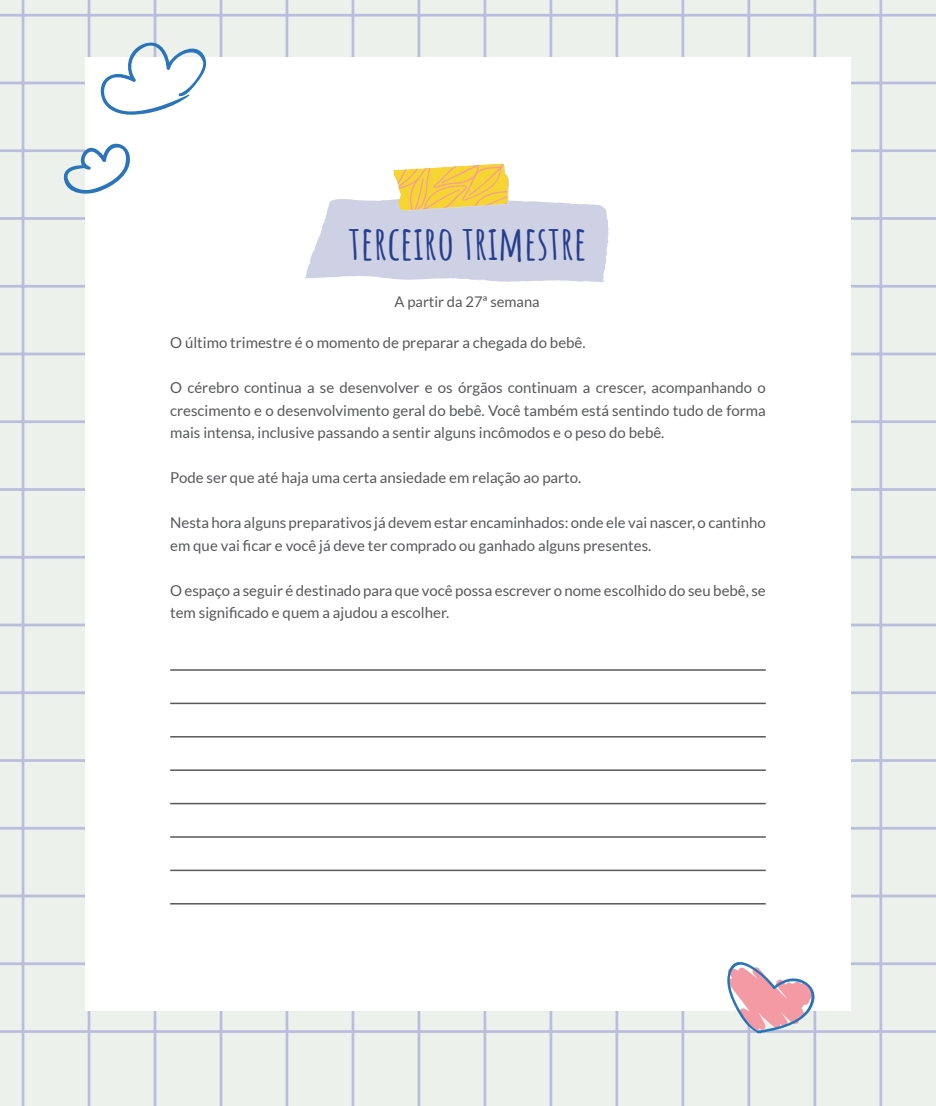
<style>
.page{position:relative;width:936px;height:1106px;background:#fff}
.page>*{position:absolute;margin:0;border:0;box-sizing:border-box;transform-origin:0 0}
.t1{font:700 46.05px "Amatic SC";color:#253f8e}
.t2{font:15px/22.5px "Lato";color:#57585a}
.t3{font:14.7px "Lato";color:#57585a}
</style>
<div class="page">
<div style="left:0;top:0;width:935px;height:1106px;background:#ecf2eb"></div>
<hr style="left:0;top:14px;width:935px;height:3px;background:#bbbddc">
<hr style="left:0;top:82px;width:935px;height:2px;background:#bbbddc">
<hr style="left:0;top:149px;width:935px;height:3px;background:#bbbddc">
<hr style="left:0;top:217px;width:935px;height:3px;background:#bbbddc">
<hr style="left:0;top:285px;width:935px;height:2px;background:#bbbddc">
<hr style="left:0;top:352px;width:935px;height:3px;background:#bbbddc">
<hr style="left:0;top:420px;width:935px;height:3px;background:#bbbddc">
<hr style="left:0;top:488px;width:935px;height:3px;background:#bbbddc">
<hr style="left:0;top:556px;width:935px;height:2px;background:#bbbddc">
<hr style="left:0;top:623px;width:935px;height:3px;background:#bbbddc">
<hr style="left:0;top:691px;width:935px;height:3px;background:#bbbddc">
<hr style="left:0;top:759px;width:935px;height:3px;background:#bbbddc">
<hr style="left:0;top:827px;width:935px;height:2px;background:#bbbddc">
<hr style="left:0;top:894px;width:935px;height:3px;background:#bbbddc">
<hr style="left:0;top:962px;width:935px;height:3px;background:#bbbddc">
<hr style="left:0;top:1030px;width:935px;height:2px;background:#bbbddc">
<hr style="left:0;top:0;width:1px;height:1106px;background:#bbbddc">
<hr style="left:22px;top:0;width:2px;height:1106px;background:#bbbddc">
<hr style="left:88px;top:0;width:2px;height:1106px;background:#bbbddc">
<hr style="left:154px;top:0;width:2px;height:1106px;background:#bbbddc">
<hr style="left:219px;top:0;width:3px;height:1106px;background:#bbbddc">
<hr style="left:285px;top:0;width:3px;height:1106px;background:#bbbddc">
<hr style="left:351px;top:0;width:3px;height:1106px;background:#bbbddc">
<hr style="left:417px;top:0;width:3px;height:1106px;background:#bbbddc">
<hr style="left:483px;top:0;width:3px;height:1106px;background:#bbbddc">
<hr style="left:549px;top:0;width:3px;height:1106px;background:#bbbddc">
<hr style="left:615px;top:0;width:3px;height:1106px;background:#bbbddc">
<hr style="left:681px;top:0;width:3px;height:1106px;background:#bbbddc">
<hr style="left:747px;top:0;width:3px;height:1106px;background:#bbbddc">
<hr style="left:813px;top:0;width:3px;height:1106px;background:#bbbddc">
<hr style="left:879px;top:0;width:3px;height:1106px;background:#bbbddc">
<hr style="left:935px;top:0;width:1px;height:1106px;background:#bbbddc">
<div style="left:85px;top:57px;width:765px;height:953px;background:#fff"></div>
<svg style="left:100px;top:38px;width:107px;height:77px"></svg>
<svg style="left:62px;top:143px;width:68px;height:51px"></svg>
<svg style="left:724px;top:962px;width:91px;height:71px"></svg>
<svg style="left:305px;top:163px;width:304px;height:119px"></svg>
<hr style="left:170px;top:669px;width:595px;height:1px;background:#57585a">
<hr style="left:170px;top:802px;width:595px;height:2px;background:#57585a">
<hr style="left:170px;top:736px;width:595px;height:1px;background:#57585a">
<hr style="left:170px;top:869px;width:595px;height:2px;background:#57585a">
<hr style="left:170px;top:702px;width:595px;height:2px;background:#57585a">
<hr style="left:170px;top:836px;width:595px;height:1px;background:#57585a">
<hr style="left:170px;top:769px;width:595px;height:2px;background:#57585a">
<hr style="left:170px;top:903px;width:595px;height:1px;background:#57585a">
<h1 class="t1" style="left:349px;top:207px;width:239px">TERCEIRO TRIMESTRE</h1>
<p class="t3" style="left:394px;top:293px;width:146px">A partir da 27ª semana</p>
<p class="t2" style="left:170px;top:331px;width:417px">O último trimestre é o momento de preparar a chegada do bebê.</p>
<p class="t2" style="left:170px;top:376px;width:597px;text-align:justify">O cérebro continua a se desenvolver e os órgãos continuam a crescer, acompanhando o crescimento e o desenvolvimento geral do bebê. Você também está sentindo tudo de forma mais intensa, inclusive passando a sentir alguns incômodos e o peso do bebê.</p>
<p class="t2" style="left:170px;top:466px;width:413px">Pode ser que até haja uma certa ansiedade em relação ao parto.</p>
<p class="t2" style="left:170px;top:511px;width:597px">Nesta hora alguns preparativos já devem estar encaminhados: onde ele vai nascer, o cantinho em que vai ficar e você já deve ter comprado ou ganhado alguns presentes.</p>
<p class="t2" style="left:170px;top:579px;width:597px">O espaço a seguir é destinado para que você possa escrever o nome escolhido do seu bebê, se tem significado e quem a ajudou a escolher.</p>
</div>
